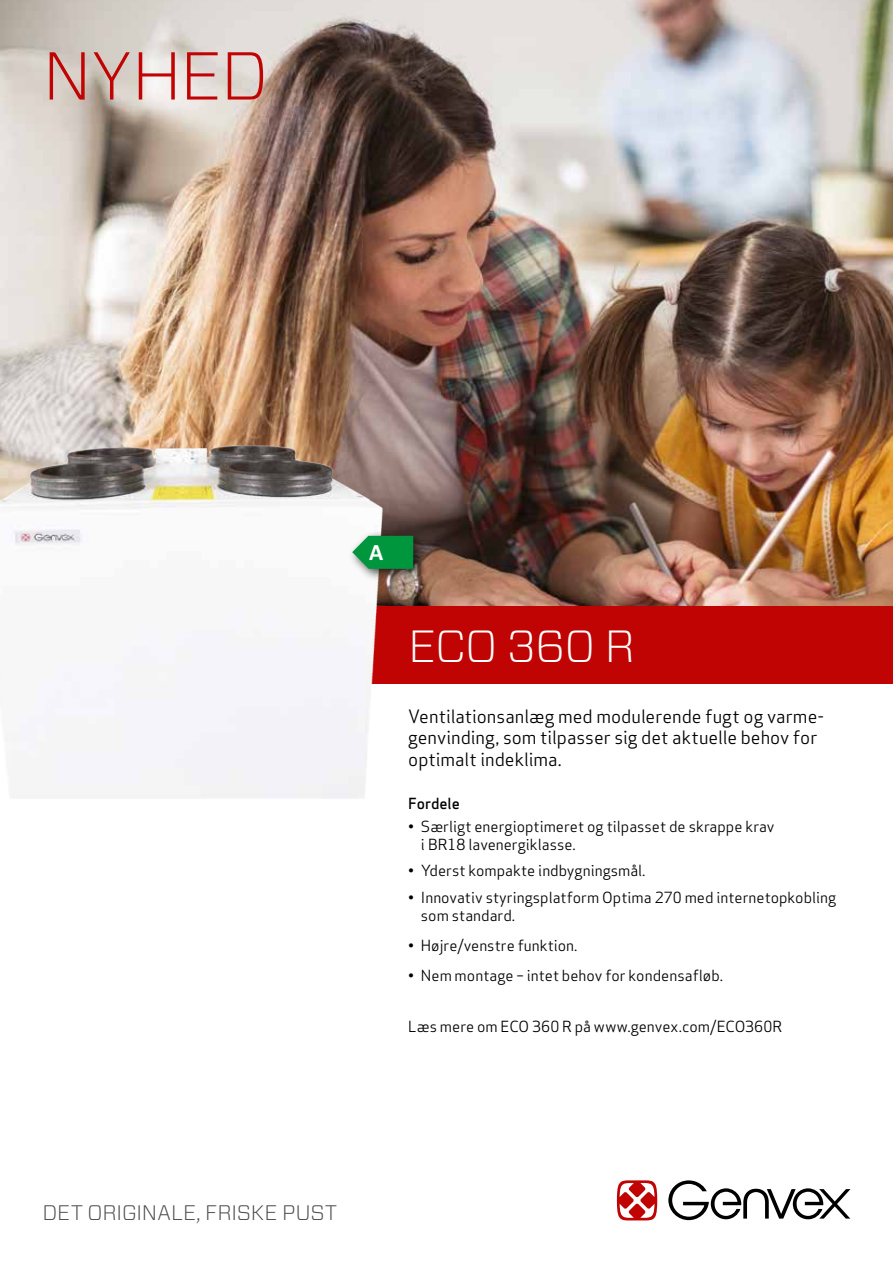
<style>
.page{position:relative;width:893px;height:1263px;background:#fff}
.page>*{position:absolute;margin:0;border:0;box-sizing:border-box;transform-origin:0 0}
.t1{font:300 67.5px "Vitesse Sans";color:#c00303}
.t2{font:300 45px "Vitesse Sans";letter-spacing:-.02em;color:#fff}
.t3{font:700 23.4px "Calibri";color:#fff}
.t4{font:300 21px "Vitesse Sans";letter-spacing:-.01em;color:#484847}
.t5{font:18px/21.6px "Apex Sans";color:#000}
.t6{font:15px/18px "Apex Sans";color:#000}
.t7{font:500 15px "Apex Sans";color:#000}
</style>
<div class="page">
<img style="left:0;top:0;width:893px;height:606px">
<svg style="left:617px;top:1180px;width:40px;height:40px"></svg>
<svg style="left:668px;top:1180px;width:182px;height:40px"></svg>
<div style="left:0;top:606px;width:893px;height:78px;background:#c00303"></div>
<img style="left:0;top:404px;width:505px;height:395px">
<div style="left:347px;top:530px;width:79px;height:52px;background:#000;opacity:.75"></div>
<svg style="left:352px;top:536px;width:61px;height:33px;background:#1fa055"></svg>
<h1 class="t1" style="left:43px;top:29px;width:228px">NYHED</h1>
<h3 class="t3" style="left:369px;top:537px;width:16px">A</h3>
<h2 class="t2" style="left:408px;top:615px;width:229px">ECO 360 R</h2>
<p class="t5" style="left:408px;top:704px;width:417px">Ventilationsanlæg med modulerende fugt og varme&shy;genvinding, som tilpasser sig det aktuelle behov for optimalt indeklima.</p>
<p class="t7" style="left:408px;top:790px;width:53px">Fordele</p>
<p class="t6" style="left:421px;top:815px;width:355px;text-indent:-13px">• Særligt energioptimeret og tilpasset de skrappe krav i BR18 lavenergiklasse.</p>
<p class="t6" style="left:408px;top:860px;width:239px">• Yderst kompakte indbygningsmål.</p>
<p class="t6" style="left:421px;top:887px;width:417px;text-indent:-13px">• Innovativ styringsplatform Optima 270 med internetopkobling som standard.</p>
<p class="t6" style="left:408px;top:935px;width:171px">• Højre/venstre funktion.</p>
<p class="t6" style="left:408px;top:965px;width:316px">• Nem montage – intet behov for kondensafløb.</p>
<p class="t6" style="left:408px;top:1016px;width:376px">Læs mere om ECO 360 R på www.genvex.com/ECO360R</p>
<h3 class="t4" style="left:43px;top:1199px;width:296px">DET ORIGINALE, FRISKE PUST</h3>
</div>
